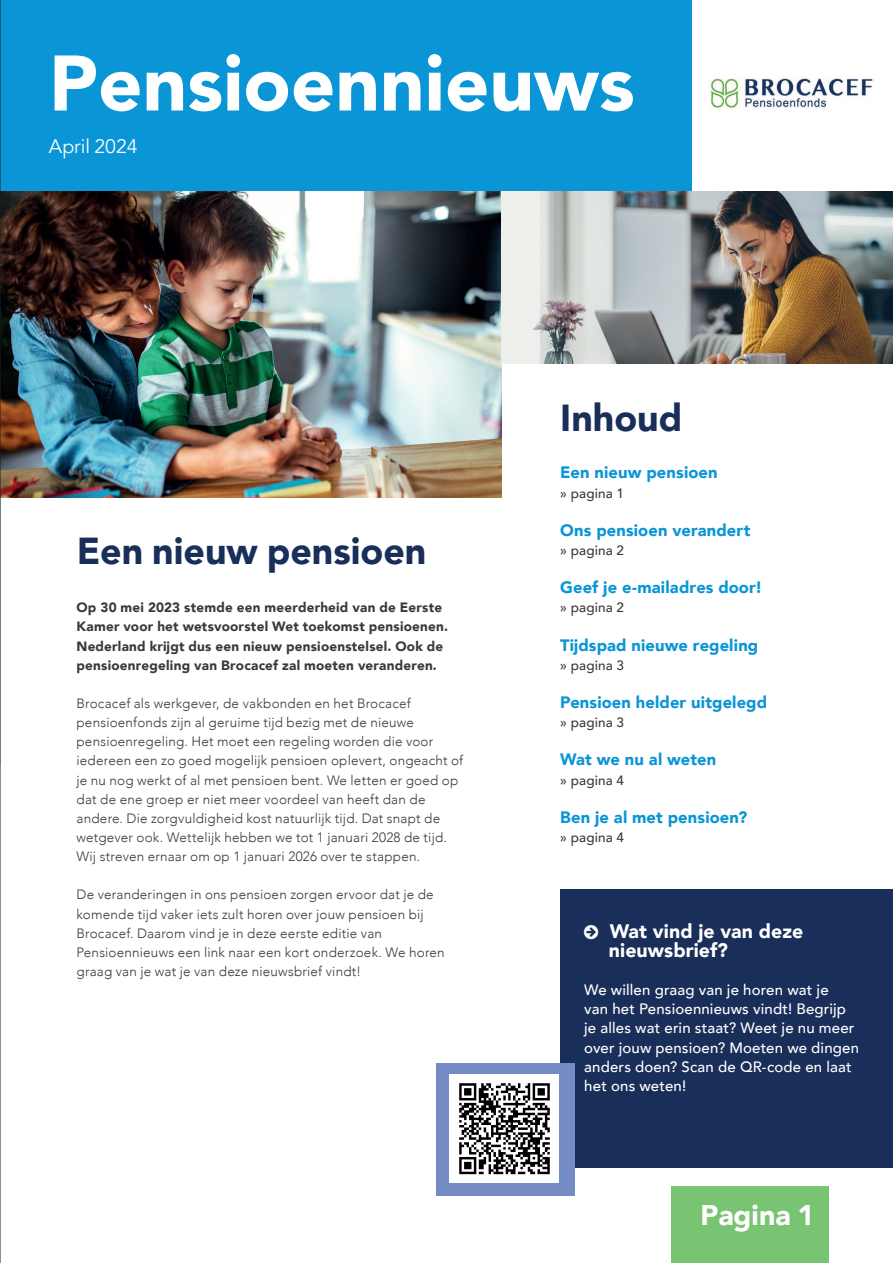
<style>
.page{position:relative;width:893px;height:1263px;background:#fff}
.page>*{position:absolute;margin:0;border:0;box-sizing:border-box;transform-origin:0 0}
.t1{font:900 77.7px "Avenir";color:#fff}
.t2{font:900 37.5px "Avenir";color:#192e59}
.t3{font:900 28.5px "Avenir";color:#fff}
.t4{font:900 19.5px/19.2px "Avenir";letter-spacing:.005em;color:#fff}
.t5{font:19.5px "Avenir";color:#fff}
.t6{font:900 16.5px "Avenir";letter-spacing:.01em;color:#0a95d6}
.t7{font:500 15px/19.2px "Avenir";letter-spacing:.01em;color:#fff}
.t8{font:300 13.5px/19.2px "Avenir";letter-spacing:.015em;color:#3d3934}
.t9{font:900 13.5px/19.2px "Avenir";letter-spacing:.015em;color:#3d3934}
.t10{font:500 13.5px "Avenir";letter-spacing:.015em;color:#3d3934}
</style>
<div class="page">
<div style="left:0;top:0;width:691px;height:191px;background:#0a95d6"></div>
<img style="left:1px;top:191px;width:500px;height:306px">
<img style="left:501px;top:191px;width:392px;height:173px">
<div style="left:672px;top:1186px;width:157px;height:77px;background:#78c472"></div>
<img style="left:711px;top:78px;width:162px;height:31px">
<div style="left:560px;top:889px;width:333px;height:278px;background:#192e59"></div>
<div style="left:436px;top:1063px;width:139px;height:132px;background:#758bc5"></div>
<img style="left:450px;top:1074px;width:109px;height:109px">
<hr style="left:0;top:0;width:1px;height:1263px;background:#231f20">
<h1 class="t1" style="left:49px;top:17px;width:587px">Pensioennieuws</h1>
<h3 class="t5" style="left:49px;top:135px;width:90px">April 2024</h3>
<h2 class="t2" style="left:77px;top:519px;width:351px">Een nieuw pensioen</h2>
<p class="t9" style="left:77px;top:598px;width:373px">Op 30 mei 2023 stemde een meerderheid van de Eerste Kamer voor het wetsvoorstel Wet toekomst pensioenen.<br>Nederland krijgt dus een nieuw pensioenstelsel. Ook de pensioenregeling van Brocacef zal moeten veranderen.</p>
<p class="t8" style="left:77px;top:694px;width:388px">Brocacef als werkgever, de vakbonden en het Brocacef pensioenfonds zijn al geruime tijd bezig met de nieuwe pensioenregeling. Het moet een regeling worden die voor iedereen een zo goed mogelijk pensioen oplevert, ongeacht of je nu nog werkt of al met pensioen bent. We letten er goed op dat de ene groep er niet meer voordeel van heeft dan de andere. Die zorgvuldigheid kost natuurlijk tijd. Dat snapt de wetgever ook. Wettelijk hebben we tot 1 januari 2028 de tijd.<br>Wij streven ernaar om op 1 januari 2026 over te stappen.</p>
<p class="t8" style="left:77px;top:885px;width:370px">De veranderingen in ons pensioen zorgen ervoor dat je de komende tijd vaker iets zult horen over jouw pensioen bij Brocacef. Daarom vind je in deze eerste editie van Pensioennieuws een link naar een kort onderzoek. We horen graag van je wat je van deze nieuwsbrief vindt!</p>
<h2 class="t2" style="left:560px;top:386px;width:124px">Inhoud</h2>
<p class="t6" style="left:560px;top:458px;width:159px">Een nieuw pensioen</p>
<p class="t10" style="left:560px;top:481px;width:65px">» pagina 1</p>
<p class="t6" style="left:560px;top:516px;width:192px">Ons pensioen verandert</p>
<p class="t10" style="left:560px;top:539px;width:65px">» pagina 2</p>
<p class="t6" style="left:560px;top:573px;width:204px">Geef je e-mailadres door!</p>
<p class="t10" style="left:560px;top:596px;width:65px">» pagina 2</p>
<p class="t6" style="left:560px;top:631px;width:200px">Tijdspad nieuwe regeling</p>
<p class="t10" style="left:560px;top:653px;width:65px">» pagina 3</p>
<p class="t6" style="left:560px;top:688px;width:208px">Pensioen helder uitgelegd</p>
<p class="t10" style="left:560px;top:711px;width:65px">» pagina 3</p>
<p class="t6" style="left:560px;top:745px;width:158px">Wat we nu al weten</p>
<p class="t10" style="left:560px;top:768px;width:65px">» pagina 4</p>
<p class="t6" style="left:560px;top:803px;width:189px">Ben je al met pensioen?</p>
<p class="t10" style="left:560px;top:826px;width:65px">» pagina 4</p>
<h3 class="t4" style="left:609px;top:921px;width:196px">Wat vind je van deze nieuwsbrief?</h3>
<p class="t7" style="left:584px;top:979px;width:276px">We willen graag van je horen wat je<br>van het Pensioennieuws vindt! Begrijp je alles wat erin staat? Weet je nu meer over jouw pensioen? Moeten we dingen anders doen? Scan de QR-code en laat het ons weten!</p>
<h3 class="t3" style="left:700px;top:1190px;width:115px">Pagina 1</h3>
</div>
